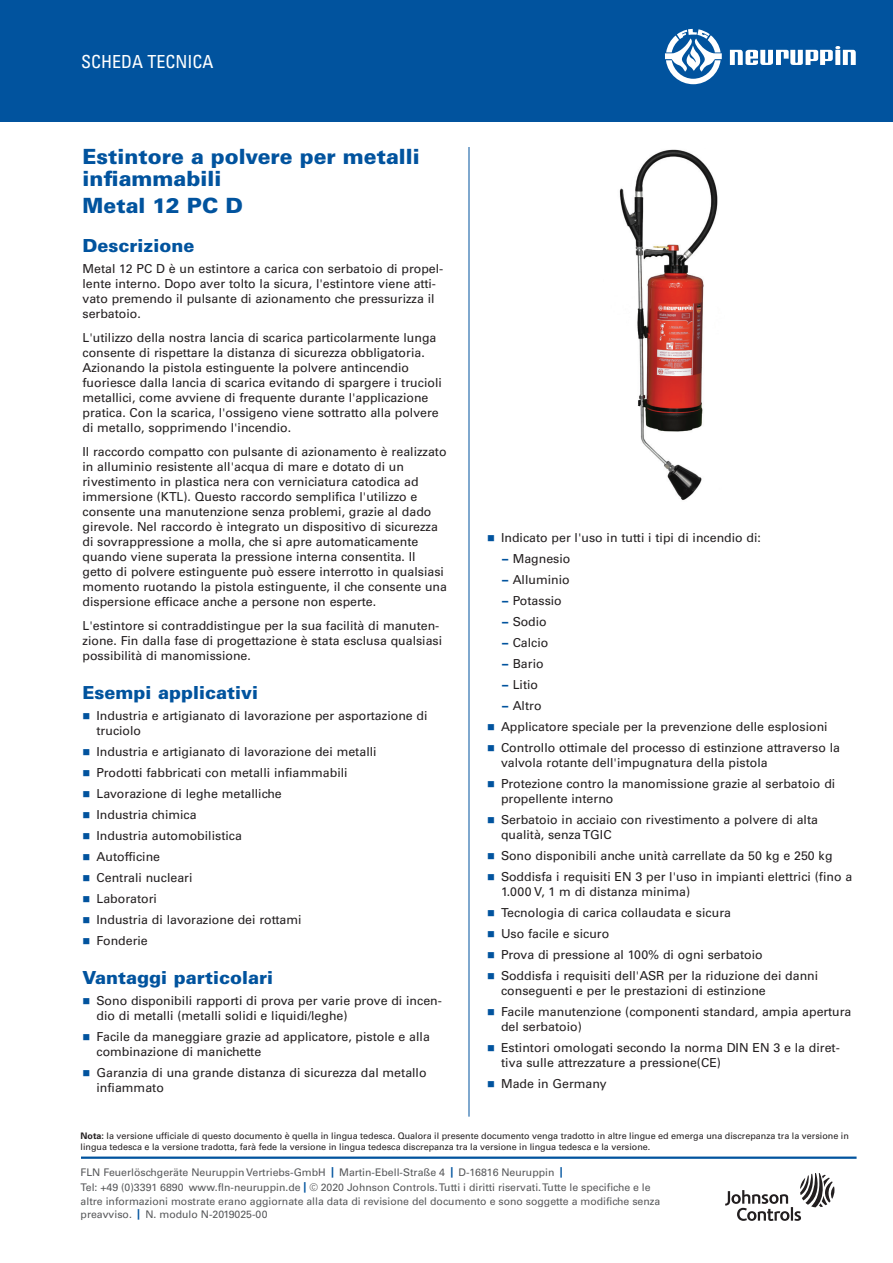
<style>
.page{position:relative;width:893px;height:1263px;background:#fff}
.page>*{position:absolute;margin:0;border:0;box-sizing:border-box;transform-origin:0 0}
._02_Data_Sheet_Heade{font:900 21px/22.5px "Univers LT Std";color:#01539e}
._03_12_pt_Blue_Heade{font:900 18px "Univers LT Std";color:#01539e}
.t1{font:condensed 18px "Univers LT Std";color:#fff}
._08_Bullet_Text{font:12.3px/15px "Univers LT Std";color:#231f20}
._06_Text_8_25{font:12.3px/15px "Univers LT Std";color:#231f20}
._05_Text_1st_Graph{font:12.3px/15px "Univers LT Std";color:#231f20}
._07_Bullet_Text_1st{font:12.3px/15px "Univers LT Std";color:#231f20}
._27_Tagline-Boilerpl{font:10.5px/15px "Univers LT Std";color:#57585a}
._16_Note_7_pt__type{font:9px/10.8px "Univers LT Std";color:#231f20}
.s1{color:#01539e}
.s2{font-weight:900;color:#01539e}
.s3{font-weight:700}
.s4{font-weight:700;color:#01539e}
</style>
<div class="page">
<hr style="left:469px;top:147px;width:1px;height:970px;background:#01539e">
<hr style="left:81px;top:1156px;width:775px;height:3px;background:#01539e">
<div style="left:0;top:0;width:893px;height:122px;background:#01539e"></div>
<svg style="left:725px;top:1173px;width:109px;height:48px"></svg>
<svg style="left:665px;top:29px;width:57px;height:55px"></svg>
<svg style="left:730px;top:46px;width:126px;height:19px"></svg>
<img style="left:619px;top:149px;width:99px;height:351px">
<h2 class="t1" style="left:81px;top:50px;width:134px">SCHEDA TECNICA</h2>
<p class="_02_Data_Sheet_Heade" style="left:82px;top:145px;width:339px">Estintore a polvere per metalli infiammabili</p>
<p class="_02_Data_Sheet_Heade" style="left:82px;top:194px;width:162px">Metal 12 PC D</p>
<p class="_03_12_pt_Blue_Heade" style="left:82px;top:234px;width:113px">Descrizione</p>
<p class="_05_Text_1st_Graph" style="left:82px;top:261px;width:362px">Metal 12 PC D è un estintore a carica con serbatoio di propel&shy;lente interno. Dopo aver tolto la sicura, l'estintore viene atti&shy;vato premendo il pulsante di azionamento che pressurizza il serbatoio.</p>
<p class="_06_Text_8_25" style="left:82px;top:330px;width:361px">L'utilizzo della nostra lancia di scarica particolarmente lunga consente di rispettare la distanza di sicurezza obbligatoria.<br>Azionando la pistola estinguente la polvere antincendio fuoriesce dalla lancia di scarica evitando di spargere i trucioli metallici, come avviene di frequente durante l'applicazione pratica. Con la scarica, l'ossigeno viene sottratto alla polvere di metallo, sopprimendo l'incendio.</p>
<p class="_06_Text_8_25" style="left:82px;top:444px;width:366px">Il raccordo compatto con pulsante di azionamento è realizzato in alluminio resistente all'acqua di mare e dotato di un rivestimento in plastica nera con verniciatura catodica ad immersione (KTL). Questo raccordo semplifica l'utilizzo e consente una manutenzione senza problemi, grazie al dado girevole. Nel raccordo è integrato un dispositivo di sicurezza di sovrappressione a molla, che si apre automaticamente quando viene superata la pressione interna consentita. Il getto di polvere estinguente può essere interrotto in qualsiasi momento ruotando la pistola estinguente, il che consente una dispersione efficace anche a persone non esperte.</p>
<p class="_06_Text_8_25" style="left:82px;top:618px;width:361px">L'estintore si contraddistingue per la sua facilità di manuten&shy;zione. Fin dalla fase di progettazione è stata esclusa qualsiasi possibilità di manomissione.</p>
<p class="_03_12_pt_Blue_Heade" style="left:82px;top:681px;width:177px">Esempi applicativi</p>
<p class="_07_Bullet_Text_1st" style="left:97px;top:708px;width:333px;text-indent:-14px"><span class="s1">■</span> Industria e artigianato di lavorazione per asportazione di truciolo</p>
<p class="_08_Bullet_Text" style="left:82px;top:744px;width:296px"><span class="s1">■</span> Industria e artigianato di lavorazione dei metalli</p>
<p class="_08_Bullet_Text" style="left:82px;top:765px;width:267px"><span class="s1">■</span> Prodotti fabbricati con metalli infiammabili</p>
<p class="_08_Bullet_Text" style="left:82px;top:786px;width:201px"><span class="s1">■</span> Lavorazione di leghe metalliche</p>
<p class="_08_Bullet_Text" style="left:82px;top:807px;width:116px"><span class="s1">■</span> Industria chimica</p>
<p class="_08_Bullet_Text" style="left:82px;top:828px;width:161px"><span class="s1">■</span> Industria automobilistica</p>
<p class="_08_Bullet_Text" style="left:82px;top:849px;width:79px"><span class="s1">■</span> Autofficine</p>
<p class="_08_Bullet_Text" style="left:82px;top:870px;width:111px"><span class="s1">■</span> Centrali nucleari</p>
<p class="_08_Bullet_Text" style="left:82px;top:891px;width:76px"><span class="s1">■</span> Laboratori</p>
<p class="_08_Bullet_Text" style="left:82px;top:912px;width:221px"><span class="s1">■</span> Industria di lavorazione dei rottami</p>
<p class="_08_Bullet_Text" style="left:82px;top:933px;width:67px"><span class="s1">■</span> Fonderie</p>
<p class="_03_12_pt_Blue_Heade" style="left:82px;top:966px;width:192px">Vantaggi particolari</p>
<p class="_07_Bullet_Text_1st" style="left:97px;top:993px;width:347px;text-indent:-14px"><span class="s1">■</span> Sono disponibili rapporti di prova per varie prove di incen&shy;dio di metalli (metalli solidi e liquidi/leghe)</p>
<p class="_08_Bullet_Text" style="left:97px;top:1029px;width:335px;text-indent:-14px"><span class="s1">■</span> Facile da maneggiare grazie ad applicatore, pistole e alla combinazione di manichette</p>
<p class="_08_Bullet_Text" style="left:97px;top:1065px;width:332px;text-indent:-14px"><span class="s1">■</span> Garanzia di una grande distanza di sicurezza dal metallo infiammato</p>
<p class="_08_Bullet_Text" style="left:487px;top:530px;width:276px"><span class="s1">■</span> Indicato per l'uso in tutti i tipi di incendio di:</p>
<p class="_08_Bullet_Text" style="left:502px;top:551px;width:70px"><span class="s2">–</span> Magnesio</p>
<p class="_08_Bullet_Text" style="left:502px;top:572px;width:69px"><span class="s2">–</span> Alluminio</p>
<p class="_08_Bullet_Text" style="left:502px;top:593px;width:61px"><span class="s2">–</span> Potassio</p>
<p class="_08_Bullet_Text" style="left:502px;top:614px;width:46px"><span class="s2">–</span> Sodio</p>
<p class="_08_Bullet_Text" style="left:502px;top:635px;width:48px"><span class="s2">–</span> Calcio</p>
<p class="_08_Bullet_Text" style="left:502px;top:656px;width:43px"><span class="s2">–</span> Bario</p>
<p class="_08_Bullet_Text" style="left:502px;top:677px;width:38px"><span class="s2">–</span> Litio</p>
<p class="_08_Bullet_Text" style="left:502px;top:698px;width:41px"><span class="s2">–</span> Altro</p>
<p class="_08_Bullet_Text" style="left:487px;top:719px;width:342px"><span class="s1">■</span> Applicatore speciale per la prevenzione delle esplosioni</p>
<p class="_08_Bullet_Text" style="left:501px;top:740px;width:340px;text-indent:-14px"><span class="s1">■</span> Controllo ottimale del processo di estinzione attraverso la valvola rotante dell'impugnatura della pistola</p>
<p class="_08_Bullet_Text" style="left:501px;top:776px;width:336px;text-indent:-14px"><span class="s1">■</span> Protezione contro la manomissione grazie al serbatoio di propellente interno</p>
<p class="_08_Bullet_Text" style="left:501px;top:812px;width:319px;text-indent:-14px"><span class="s1">■</span> Serbatoio in acciaio con rivestimento a polvere di alta qualità, senza TGIC</p>
<p class="_08_Bullet_Text" style="left:487px;top:848px;width:347px"><span class="s1">■</span> Sono disponibili anche unità carrellate da 50 kg e 250 kg</p>
<p class="_08_Bullet_Text" style="left:501px;top:869px;width:353px;text-indent:-14px"><span class="s1">■</span> Soddisfa i requisiti EN 3 per l'uso in impianti elettrici (fino a<br>1.000 V, 1 m di distanza minima)</p>
<p class="_08_Bullet_Text" style="left:487px;top:905px;width:246px"><span class="s1">■</span> Tecnologia di carica collaudata e sicura</p>
<p class="_08_Bullet_Text" style="left:487px;top:926px;width:124px"><span class="s1">■</span> Uso facile e sicuro</p>
<p class="_08_Bullet_Text" style="left:487px;top:947px;width:277px"><span class="s1">■</span> Prova di pressione al 100% di ogni serbatoio</p>
<p class="_08_Bullet_Text" style="left:501px;top:968px;width:319px;text-indent:-14px"><span class="s1">■</span> Soddisfa i requisiti dell'ASR per la riduzione dei danni conseguenti e per le prestazioni di estinzione</p>
<p class="_08_Bullet_Text" style="left:501px;top:1004px;width:352px;text-indent:-14px"><span class="s1">■</span> Facile manutenzione (componenti standard, ampia apertura del serbatoio)</p>
<p class="_08_Bullet_Text" style="left:501px;top:1040px;width:340px;text-indent:-14px"><span class="s1">■</span> Estintori omologati secondo la norma DIN EN 3 e la diret&shy;tiva sulle attrezzature a pressione(CE)</p>
<p class="_08_Bullet_Text" style="left:487px;top:1076px;width:121px"><span class="s1">■</span> Made in Germany</p>
<p class="_16_Note_7_pt__type" style="left:81px;top:1130px;width:770px"><span class="s3">Nota:</span> la versione ufficiale di questo documento è quella in lingua tedesca. Qualora il presente documento venga tradotto in altre lingue ed emerga una discrepanza tra la versione in lingua tedesca e la versione tradotta, farà fede la versione in lingua tedesca discrepanza tra la versione in lingua tedesca e la versione.</p>
<p class="_27_Tagline-Boilerpl" style="left:81px;top:1165px;width:572px">FLN Feuerlöschgeräte Neuruppin Vertriebs-GmbH <span class="s4">|</span> Martin-Ebell-Straße 4 <span class="s4">|</span> D-16816 Neuruppin <span class="s4">|<br></span>Tel: +49 (0)3391 6890 www.fln-neuruppin.de <span class="s4">|</span> © 2020 Johnson Controls. Tutti i diritti riservati. Tutte le specifiche e le</p>
<p class="_27_Tagline-Boilerpl" style="left:81px;top:1194px;width:581px;line-height:13.2px">altre informazioni mostrate erano aggiornate alla data di revisione del documento e sono soggette a modifiche senza preavviso. <span class="s4">|</span> N. modulo N-2019025-00</p>
</div>
